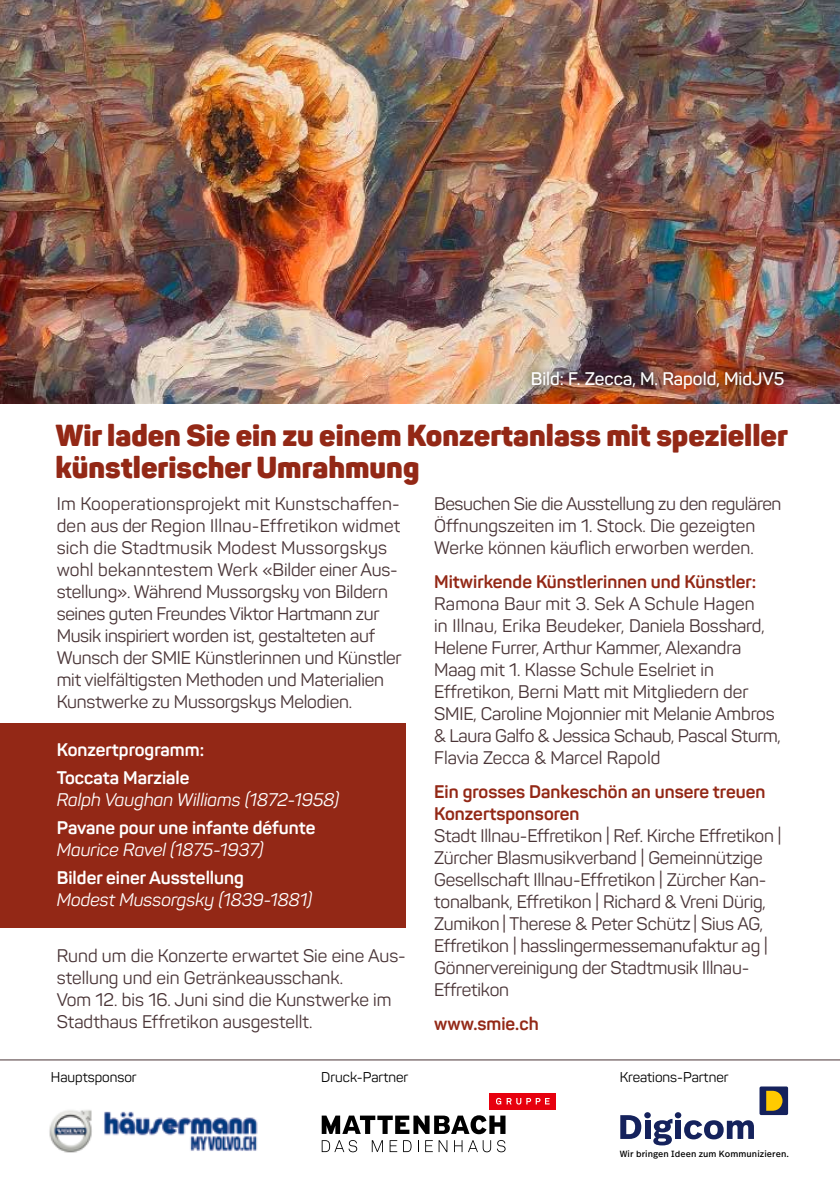
<style>
.page{position:relative;width:840px;height:1191px;background:#fff}
.page>*{position:absolute;margin:0;border:0;box-sizing:border-box;transform-origin:0 0}
.t1{font:900 30px/32px "Panton";color:#932816}
.t2{font:18px/22px "Panton";letter-spacing:-.01em;color:#493436}
.t3{font:700 18px/22px "Panton";color:#932816}
.t4{font:italic 18px "Panton";color:#fff}
.t5{font:700 18px/28px "Panton";color:#fff}
.t6{font:600 18px "Panton";color:#fff}
.t7{font:14px "Panton";color:#000}
.t8{font:9px "Real Text Pro";letter-spacing:.01em;color:#000}
</style>
<div class="page">
<div style="left:0;top:724px;width:405px;height:204px;background:#932816"></div>
<img style="left:0;top:0;width:839px;height:403px">
<div style="left:522px;top:362px;width:270px;height:36px;background:#0a1412;opacity:.75"></div>
<hr style="left:0;top:1059px;width:839px;height:1px;background:#493436">
<div style="left:489px;top:1092px;width:67px;height:17px;background:#e7000e"></div>
<svg style="left:496px;top:1097px;width:53px;height:7px"></svg>
<svg style="left:321px;top:1115px;width:184px;height:19px"></svg>
<svg style="left:321px;top:1140px;width:36px;height:12px"></svg>
<svg style="left:371px;top:1140px;width:12px;height:12px"></svg>
<svg style="left:389px;top:1140px;width:8px;height:12px"></svg>
<svg style="left:403px;top:1140px;width:8px;height:12px"></svg>
<svg style="left:425px;top:1140px;width:7px;height:12px"></svg>
<svg style="left:438px;top:1140px;width:9px;height:12px"></svg>
<svg style="left:454px;top:1140px;width:51px;height:12px"></svg>
<img style="left:49px;top:1110px;width:209px;height:43px">
<svg style="left:620px;top:1112px;width:52px;height:33px"></svg>
<div style="left:674px;top:1112px;width:7px;height:6px;background:#15225c;border-radius:50%"></div>
<div style="left:674px;top:1120px;width:6px;height:19px;background:#15225c"></div>
<svg style="left:684px;top:1120px;width:69px;height:19px"></svg>
<div style="left:759px;top:1086px;width:28px;height:29px;background:#15225c;border-radius:2px"></div>
<svg style="left:766px;top:1090px;width:16px;height:20px"></svg>
<p class="t6" style="left:530px;top:367px;width:255px">Bild: F. Zecca, M. Rapold, MidJV5</p>
<h1 class="t1" style="left:55px;top:418px;width:733px">Wir laden Sie ein zu einem Konzertanlass mit spezieller künstlerischer Umrahmung</h1>
<p class="t2" style="left:434px;top:493px;width:348px">Besuchen Sie die Ausstellung zu den regulären<br>Öffnungszeiten im 1. Stock. Die gezeigten<br>Werke können käuflich erworben werden.</p>
<p class="t3" style="left:434px;top:571px;width:323px">Mitwirkende Künstlerinnen und Künstler:</p>
<p class="t2" style="left:434px;top:593px;width:348px">Ramona Baur mit 3. Sek A Schule Hagen<br>in Illnau, Erika Beudeker, Daniela Bosshard, Helene Furrer, Arthur Kammer, Alexandra Maag mit 1. Klasse Schule Eselriet in Effretikon, Berni Matt mit Mitgliedern der SMIE, Caroline Mojonnier mit Melanie Ambros &amp; Laura Galfo &amp; Jessica Schaub, Pascal Sturm, Flavia Zecca &amp; Marcel Rapold</p>
<p class="t3" style="left:434px;top:781px;width:332px">Ein grosses Dankeschön an unsere treuen<br>Konzertsponsoren</p>
<p class="t2" style="left:434px;top:825px;width:348px">Stadt Illnau-Effretikon | Ref. Kirche Effretikon | Zürcher Blasmusikverband | Gemeinnützige Gesellschaft Illnau-Effretikon | Zürcher Kan&shy;tonalbank, Effretikon | Richard &amp; Vreni Dürig, Zumikon | Therese &amp; Peter Schütz | Sius AG, Effretikon | hasslingermessemanufaktur ag | Gönnervereinigung der Stadtmusik Illnau-Effretikon</p>
<p class="t3" style="left:434px;top:1013px;width:106px">www.smie.ch</p>
<p class="t2" style="left:57px;top:493px;width:346px">Im Kooperationsprojekt mit Kunstschaffen&shy;den aus der Region Illnau-Effretikon widmet sich die Stadtmusik Modest Mussorgskys wohl bekanntestem Werk «Bilder einer Aus&shy;stellung». Während Mussorgsky von Bildern seines guten Freundes Viktor Hartmann zur Musik inspiriert worden ist, gestalteten auf Wunsch der SMIE Künstlerinnen und Künstler mit vielfältigsten Methoden und Materialien Kunstwerke zu Mussorgskys Melodien.</p>
<p class="t5" style="left:57px;top:736px;width:149px">Konzertprogramm:<br>Toccata Marziale</p>
<p class="t4" style="left:57px;top:789px;width:283px">Ralph Vaughan Williams (1872-1958)</p>
<p class="t5" style="left:57px;top:814px;width:260px">Pavane pour une infante défunte</p>
<p class="t4" style="left:57px;top:839px;width:208px">Maurice Ravel (1875-1937)</p>
<p class="t5" style="left:57px;top:864px;width:188px">Bilder einer Ausstellung</p>
<p class="t4" style="left:57px;top:889px;width:257px">Modest Mussorgsky (1839-1881)</p>
<p class="t2" style="left:57px;top:945px;width:350px">Rund um die Konzerte erwartet Sie eine Aus&shy;stellung und ein Getränkeausschank.<br>Vom 12. bis 16. Juni sind die Kunstwerke im Stadthaus Effretikon ausgestellt.</p>
<p class="t7" style="left:51px;top:1068px;width:87px">Hauptsponsor</p>
<p class="t7" style="left:321px;top:1068px;width:88px">Druck-Partner</p>
<p class="t7" style="left:619px;top:1068px;width:110px">Kreations-Partner</p>
<p class="t8" style="left:619px;top:1147px;width:170px">Wir bringen Ideen zum Kommunizieren.</p>
</div>
